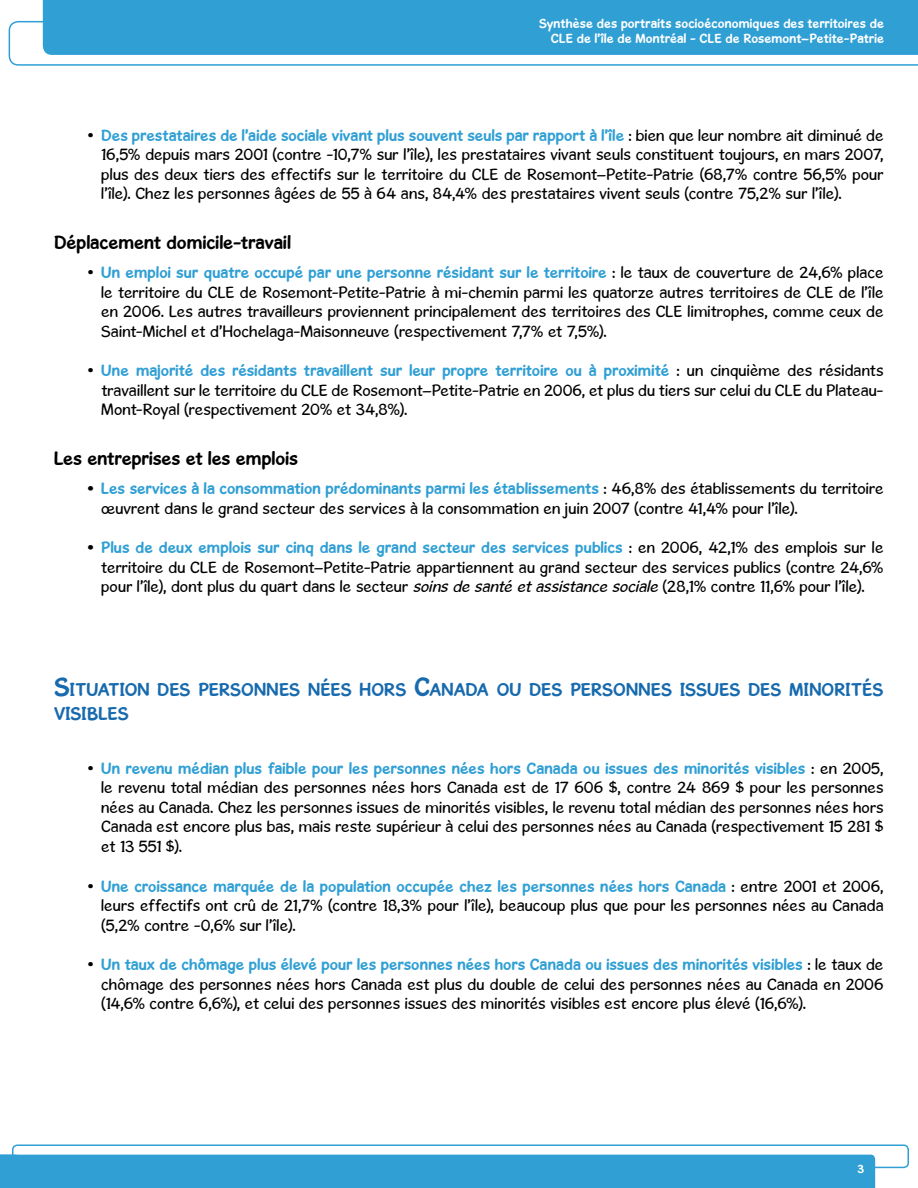
<style>
.page{position:relative;width:918px;height:1188px;background:#fff}
.page>*{position:absolute;margin:0;border:0;box-sizing:border-box;transform-origin:0 0}
.t1{font:700 19.5px "Gosmick Sans";letter-spacing:.005em;color:#000}
.t2{font:700 18.9px/24px "Gosmick Sans";color:#176aae}
.t3{font:16.5px/19.5px "Gosmick Sans";letter-spacing:.005em;color:#000;text-align:justify}
.t4{font:700 13.5px/15px "Gosmick Sans";letter-spacing:.015em;color:#fff;text-align:right}
.t5{font:700 12px "Gosmick Sans";color:#fff}
.s1{font-weight:700;color:#309fd4}
.s2{font-weight:700}
.s3{font-style:italic}
.s4{font-size:27px}
</style>
<div class="page">
<svg style="left:9px;top:21px;width:909px;height:45px"></svg>
<div style="left:43px;top:0;width:875px;height:55px;background:#309fd4"></div>
<div style="left:12px;top:1145px;width:897px;height:23px;border:2px solid #309fd4;border-radius:4px"></div>
<div style="left:0;top:1155px;width:875px;height:33px;background:#309fd4"></div>
<p class="t4" style="left:539px;top:16px;width:346px">Synthèse des portraits socioéconomiques des territoires de<br>CLE de l’île de Montréal - CLE de Rosemont–Petite-Patrie</p>
<p class="t3" style="left:101px;top:125px;width:784px;text-indent:-13px">• <span class="s1">Des prestataires de l’aide sociale vivant plus souvent seuls par rapport à l’île</span> : bien que leur nombre ait diminué de 16,5% depuis mars 2001 (contre -10,7% sur l’île), les prestataires vivant seuls constituent toujours, en mars 2007, plus des deux tiers des effectifs sur le territoire du CLE de Rosemont–Petite-Patrie (68,7% contre 56,5% pour l’île). Chez les personnes âgées de 55 à 64 ans, 84,4% des prestataires vivent seuls (contre 75,2% sur l’île).</p>
<p class="t1" style="left:54px;top:231px;width:238px">Déplacement domicile-travail</p>
<p class="t3" style="left:101px;top:263px;width:784px;text-indent:-14px">• <span class="s1">Un emploi sur quatre occupé par une personne résidant sur le territoire</span> : le taux de couverture de 24,6% place le territoire du CLE de Rosemont-Petite-Patrie à mi-chemin parmi les quatorze autres territoires de CLE de l’île en 2006. Les autres travailleurs proviennent principalement des territoires des CLE limitrophes, comme ceux de Saint-Michel et d’Hochelaga-Maisonneuve (respectivement 7,7% et 7,5%).</p>
<p class="t3" style="left:101px;top:361px;width:784px;text-indent:-13px">• <span class="s1">Une majorité des résidants travaillent sur leur propre territoire ou à proximité</span> : un cinquième des résidants travaillent sur le territoire du CLE de Rosemont–Petite-Patrie en 2006, et plus du tiers sur celui du CLE du Plateau-Mont-Royal (respectivement 20% et 34,8%).</p>
<p class="t1" style="left:54px;top:447px;width:246px">Les entreprises et les emplois</p>
<p class="t3" style="left:101px;top:479px;width:784px;text-indent:-14px"><span class="s2">•</span> <span class="s1">Les services à la consommation prédominants parmi les établissements</span> : 46,8% des établissements du territoire œuvrent dans le grand secteur des services à la consommation en juin 2007 (contre 41,4% pour l’île).</p>
<p class="t3" style="left:101px;top:538px;width:784px;text-indent:-13px"><span class="s2">•</span> <span class="s1">Plus de deux emplois sur cinq dans le grand secteur des services publics</span> : en 2006, 42,1% des emplois sur le territoire du CLE de Rosemont–Petite-Patrie appartiennent au grand secteur des services publics (contre 24,6% pour l’île), dont plus du quart dans le secteur <span class="s3">soins de santé et assistance sociale</span> (28,1% contre 11,6% pour l’île).</p>
<p class="t2" style="left:54px;top:678px;width:831px"><span class="s4">S</span>ITUATION DES PERSONNES NÉES HORS <span class="s4">C</span>ANADA OU DES PERSONNES ISSUES DES MINORITÉS<br>VISIBLES</p>
<p class="t3" style="left:101px;top:758px;width:784px;text-indent:-13px">• <span class="s1">Un revenu médian plus faible pour les personnes nées hors Canada ou issues des minorités visibles</span> : en 2005, le revenu total médian des personnes nées hors Canada est de 17 606 $, contre 24 869 $ pour les personnes nées au Canada. Chez les personnes issues de minorités visibles, le revenu total médian des personnes nées hors Canada est encore plus bas, mais reste supérieur à celui des personnes nées au Canada (respectivement 15 281 $ et 13 551 $).</p>
<p class="t3" style="left:101px;top:876px;width:784px;text-indent:-13px">• <span class="s1">Une croissance marquée de la population occupée chez les personnes nées hors Canada</span> : entre 2001 et 2006, leurs effectifs ont crû de 21,7% (contre 18,3% pour l’île), beaucoup plus que pour les personnes nées au Canada (5,2% contre -0,6% sur l’île).</p>
<p class="t3" style="left:101px;top:955px;width:784px;text-indent:-13px">• <span class="s1">Un taux de chômage plus élevé pour les personnes nées hors Canada ou issues des minorités visibles</span> : le taux de chômage des personnes nées hors Canada est plus du double de celui des personnes nées au Canada en 2006 (14,6% contre 6,6%), et celui des personnes issues des minorités visibles est encore plus élevé (16,6%).</p>
<p class="t5" style="left:857px;top:1162px;width:8px">3</p>
</div>
